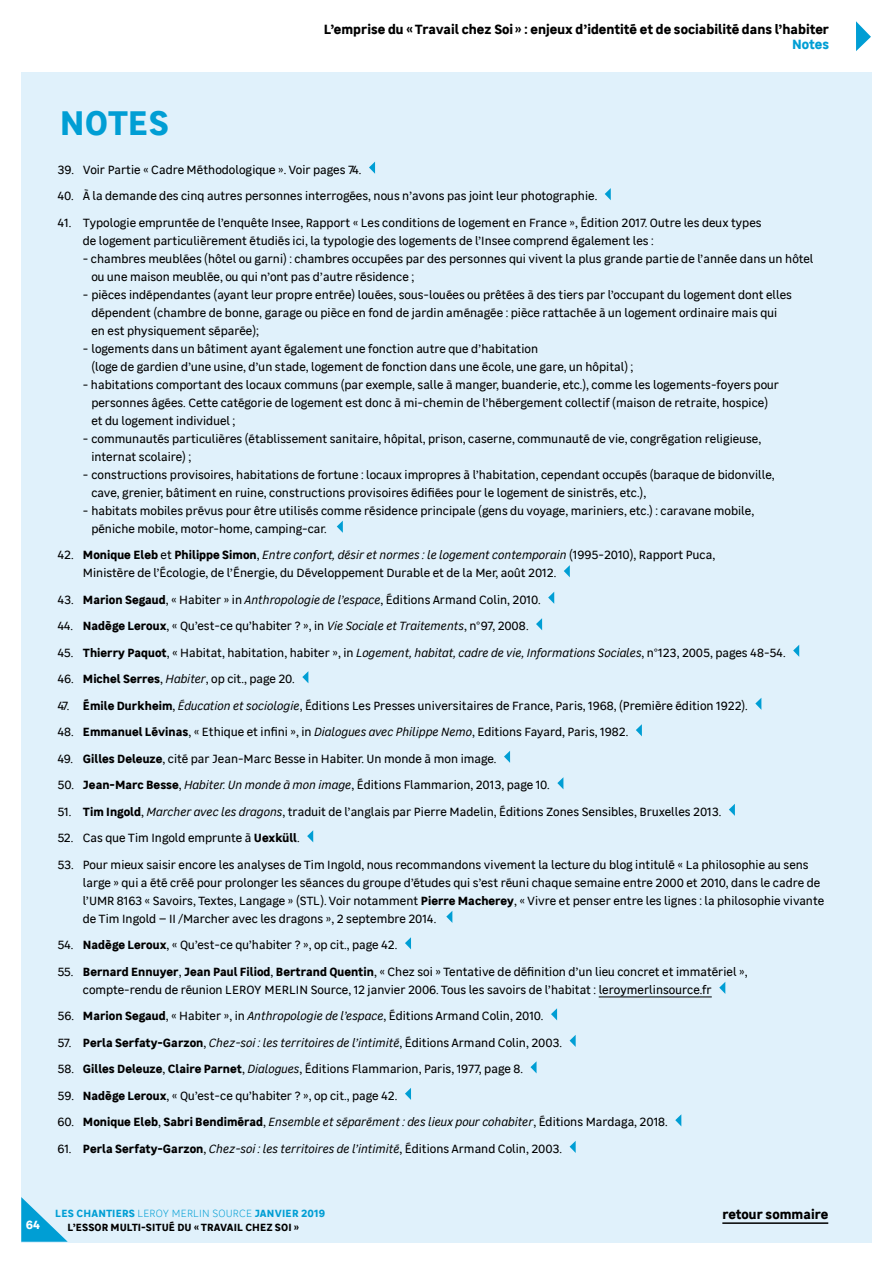
<style>
.page{position:relative;width:893px;height:1263px;background:#fff}
.page>*{position:absolute;margin:0;border:0;box-sizing:border-box;transform-origin:0 0}
.t1{font:700 34.5px "Leroy Merlin Sans";letter-spacing:-.005em;color:#009ed4}
.t2{font:700 13.5px "Leroy Merlin Sans";color:#000}
.t3{font:700 13.5px "Leroy Merlin Sans";letter-spacing:-.005em;color:#009ed4}
.t4{font:12px/18px "Leroy Merlin Sans";color:#000}
.t5{font:italic 12px "Leroy Merlin Sans";color:#000}
.t6{font:700 12px "Leroy Merlin Sans";color:#fff}
.t7{font:700 10.5px "Leroy Merlin Sans";letter-spacing:.02em;color:#009ed4}
.t8{font:700 10.5px "Leroy Merlin Sans";letter-spacing:.005em;color:#000}
.s1{font-weight:700}
.s2{font-style:italic}
.s3{font-style:normal}
.s4{font-weight:700;font-style:normal}
.s5{font-weight:300}
</style>
<div class="page">
<svg style="left:856px;top:21px;width:15px;height:30px"></svg>
<div style="left:21px;top:72px;width:851px;height:1170px;background:#e0f1fb"></div>
<hr style="left:599px;top:996px;width:113px;height:1px;background:#000">
<svg style="left:369px;top:162px;width:6px;height:12px"></svg>
<svg style="left:605px;top:188px;width:6px;height:12px"></svg>
<svg style="left:337px;top:521px;width:6px;height:12px"></svg>
<svg style="left:564px;top:565px;width:6px;height:12px"></svg>
<svg style="left:548px;top:592px;width:6px;height:12px"></svg>
<svg style="left:536px;top:618px;width:6px;height:12px"></svg>
<svg style="left:793px;top:645px;width:6px;height:12px"></svg>
<svg style="left:302px;top:671px;width:6px;height:12px"></svg>
<svg style="left:755px;top:698px;width:6px;height:12px"></svg>
<svg style="left:636px;top:724px;width:6px;height:12px"></svg>
<svg style="left:504px;top:751px;width:6px;height:12px"></svg>
<svg style="left:557px;top:777px;width:6px;height:12px"></svg>
<svg style="left:729px;top:804px;width:6px;height:12px"></svg>
<svg style="left:307px;top:830px;width:6px;height:12px"></svg>
<svg style="left:446px;top:911px;width:6px;height:12px"></svg>
<svg style="left:405px;top:937px;width:6px;height:12px"></svg>
<svg style="left:719px;top:982px;width:6px;height:12px"></svg>
<svg style="left:551px;top:1008px;width:6px;height:12px"></svg>
<svg style="left:570px;top:1035px;width:6px;height:12px"></svg>
<svg style="left:530px;top:1061px;width:7px;height:12px"></svg>
<svg style="left:405px;top:1088px;width:6px;height:12px"></svg>
<svg style="left:675px;top:1114px;width:6px;height:12px"></svg>
<svg style="left:570px;top:1141px;width:6px;height:12px"></svg>
<svg style="left:21px;top:1197px;width:47px;height:45px"></svg>
<hr style="left:722px;top:1222px;width:106px;height:2px;background:#000">
<p class="t2" style="left:324px;top:19px;width:507px">L’emprise du « Travail chez Soi » : enjeux d’identité et de sociabilité dans l’habiter</p>
<p class="t3" style="left:792px;top:34px;width:39px">Notes</p>
<h1 class="t1" style="left:60px;top:96px;width:111px">NOTES</h1>
<p class="t4" style="left:57px;top:160px;width:306px">39. Voir Partie « Cadre Méthodologique ». Voir pages 74.</p>
<p class="t4" style="left:57px;top:186px;width:541px">40. À la demande des cinq autres personnes interrogées, nous n’avons pas joint leur photographie.</p>
<p class="t4" style="left:83px;top:213px;width:680px;text-indent:-26px">41. Typologie empruntée de l’enquête Insee, Rapport « Les conditions de logement en France », Édition 2017. Outre les deux types de logement particulièrement étudiés ici, la typologie des logements de l’Insee comprend également les :</p>
<p class="t4" style="left:91px;top:249px;width:724px;text-indent:-9px">- chambres meublées (hôtel ou garni) : chambres occupées par des personnes qui vivent la plus grande partie de l’année dans un hôtel ou une maison meublée, ou qui n’ont pas d’autre résidence ;</p>
<p class="t4" style="left:91px;top:285px;width:702px;text-indent:-8px">- pièces indépendantes (ayant leur propre entrée) louées, sous-louées ou prêtées à des tiers par l’occupant du logement dont elles dépendent (chambre de bonne, garage ou pièce en fond de jardin aménagée : pièce rattachée à un logement ordinaire mais qui en est physiquement séparée);</p>
<p class="t4" style="left:91px;top:339px;width:543px;text-indent:-9px">- logements dans un bâtiment ayant également une fonction autre que d’habitation<br>(loge de gardien d’une usine, d’un stade, logement de fonction dans une école, une gare, un hôpital) ;</p>
<p class="t4" style="left:91px;top:375px;width:689px;text-indent:-9px">- habitations comportant des locaux communs (par exemple, salle à manger, buanderie, etc.), comme les logements-foyers pour personnes âgées. Cette catégorie de logement est donc à mi-chemin de l’hébergement collectif (maison de retraite, hospice) et du logement individuel ;</p>
<p class="t4" style="left:91px;top:429px;width:671px;text-indent:-9px">- communautés particulières (établissement sanitaire, hôpital, prison, caserne, communauté de vie, congrégation religieuse, internat scolaire) ;</p>
<p class="t4" style="left:91px;top:465px;width:685px;text-indent:-8px">- constructions provisoires, habitations de fortune : locaux impropres à l’habitation, cependant occupés (baraque de bidonville, cave, grenier, bâtiment en ruine, constructions provisoires édifiées pour le logement de sinistrés, etc.),</p>
<p class="t4" style="left:91px;top:501px;width:664px;text-indent:-9px">- habitats mobiles prévus pour être utilisés comme résidence principale (gens du voyage, mariniers, etc.) : caravane mobile, péniche mobile, motor-home, camping-car.</p>
<p class="t4" style="left:83px;top:545px;width:634px;text-indent:-25px">42. <span class="s1">Monique Eleb</span> et <span class="s1">Philippe Simon</span>, <span class="s2">Entre confort, désir et normes : le logement contemporain</span> (1995-2010), Rapport Puca,<br>Ministère de l’Écologie, de l’Énergie, du Développement Durable et de la Mer, août 2012.</p>
<p class="t4" style="left:57px;top:590px;width:485px">43. <span class="s1">Marion Segaud</span>, « Habiter » in <span class="s2">Anthropologie de l’espace</span>, Éditions Armand Colin, 2010.</p>
<p class="t4" style="left:57px;top:616px;width:473px">44. <span class="s1">Nadège Leroux</span>, « Qu’est-ce qu’habiter ? », in <span class="s2">Vie Sociale et Traitements</span>, n°97, 2008.</p>
<p class="t4" style="left:57px;top:643px;width:730px">45. <span class="s1">Thierry Paquot</span>, « Habitat, habitation, habiter », in <span class="s2">Logement, habitat, cadre de vie, Informations Sociales</span>, n°123, 2005, pages 48-54.</p>
<p class="t4" style="left:57px;top:669px;width:239px">46. <span class="s1">Michel Serres</span>, <span class="s2">Habiter</span>, op cit., page 20.</p>
<p class="t4" style="left:57px;top:696px;width:692px">47. <span class="s1">Émile Durkheim</span>, <span class="s2">Éducation et sociologie</span>, Éditions Les Presses universitaires de France, Paris, 1968, (Première édition 1922).</p>
<p class="t4" style="left:57px;top:722px;width:572px">48. <span class="s1">Emmanuel Lévinas</span>, « Ethique et infini », in <span class="s2">Dialogues avec Philippe Nemo</span>, Editions Fayard, Paris, 1982.</p>
<p class="t4" style="left:57px;top:749px;width:441px">49. <span class="s1">Gilles Deleuze</span>, cité par Jean-Marc Besse in Habiter. Un monde à mon image.</p>
<p class="t4" style="left:57px;top:775px;width:494px">50. <span class="s1">Jean-Marc Besse</span>, <span class="s2">Habiter. Un monde à mon image</span>, Éditions Flammarion, 2013, page 10.</p>
<p class="t4" style="left:57px;top:802px;width:665px">51. <span class="s1">Tim Ingold</span>, <span class="s2">Marcher avec les dragons</span>, traduit de l’anglais par Pierre Madelin, Éditions Zones Sensibles, Bruxelles 2013.</p>
<p class="t4" style="left:57px;top:828px;width:244px">52. Cas que Tim Ingold emprunte à <span class="s1">Uexküll</span>.</p>
<p class="t4" style="left:83px;top:855px;width:743px;text-indent:-26px">53. Pour mieux saisir encore les analyses de Tim Ingold, nous recommandons vivement la lecture du blog intitulé « La philosophie au sens large » qui a été créé pour prolonger les séances du groupe d’études qui s’est réuni chaque semaine entre 2000 et 2010, dans le cadre de l’UMR 8163 « Savoirs, Textes, Langage » (STL). Voir notamment <span class="s1">Pierre Macherey</span>, « Vivre et penser entre les lignes : la philosophie vivante de Tim Ingold – II /Marcher avec les dragons », 2 septembre 2014.</p>
<p class="t4" style="left:57px;top:935px;width:342px">54. <span class="s1">Nadège Leroux</span>, « Qu’est-ce qu’habiter ? », op cit., page 42.</p>
<p class="t4" style="left:83px;top:962px;width:666px;text-indent:-25px">55. <span class="s1">Bernard Ennuyer</span>, <span class="s1">Jean Paul Filiod</span>, <span class="s1">Bertrand Quentin</span>, « Chez soi » Tentative de définition d’un lieu concret et immatériel », compte-rendu de réunion LEROY MERLIN Source, 12 janvier 2006. Tous les savoirs de l’habitat : leroymerlinsource.fr</p>
<p class="t4" style="left:57px;top:1006px;width:488px">56. <span class="s1">Marion Segaud</span>, « Habiter », in <span class="s2">Anthropologie de l’espace</span>, Éditions Armand Colin, 2010.</p>
<p class="t5" style="left:57px;top:1034px;width:506px"><span class="s3">57.</span> <span class="s4">Perla Serfaty-Garzon</span><span class="s3">,</span> Chez-soi : les territoires de l’intimité<span class="s3">, Éditions Armand Colin, 2003.</span></p>
<p class="t4" style="left:57px;top:1059px;width:467px">58. <span class="s1">Gilles Deleuze</span>, <span class="s1">Claire Parnet</span>, <span class="s2">Dialogues</span>, Éditions Flammarion, Paris, 1977, page 8.</p>
<p class="t4" style="left:57px;top:1086px;width:342px">59. <span class="s1">Nadège Leroux</span>, « Qu’est-ce qu’habiter ? », op cit., page 42.</p>
<p class="t5" style="left:57px;top:1114px;width:612px"><span class="s3">60.</span> <span class="s4">Monique Eleb</span><span class="s3">,</span> <span class="s4">Sabri Bendimérad</span><span class="s3">,</span> Ensemble et séparément : des lieux pour cohabiter<span class="s3">, Éditions Mardaga, 2018.</span></p>
<p class="t5" style="left:57px;top:1140px;width:506px"><span class="s3">61.</span> <span class="s4">Perla Serfaty-Garzon</span><span class="s3">,</span> Chez-soi : les territoires de l’intimité<span class="s3">, Éditions Armand Colin, 2003.</span></p>
<p class="t6" style="left:26px;top:1215px;width:16px">64</p>
<p class="t7" style="left:55px;top:1205px;width:271px">LES CHANTIERS <span class="s5">LEROY MERLIN SOURCE</span> JANVIER 2019</p>
<p class="t2" style="left:722px;top:1203px;width:107px">retour sommaire</p>
<p class="t8" style="left:68px;top:1218px;width:233px">L’ESSOR MULTI-SITUÉ DU « TRAVAIL CHEZ SOI »</p>
</div>
